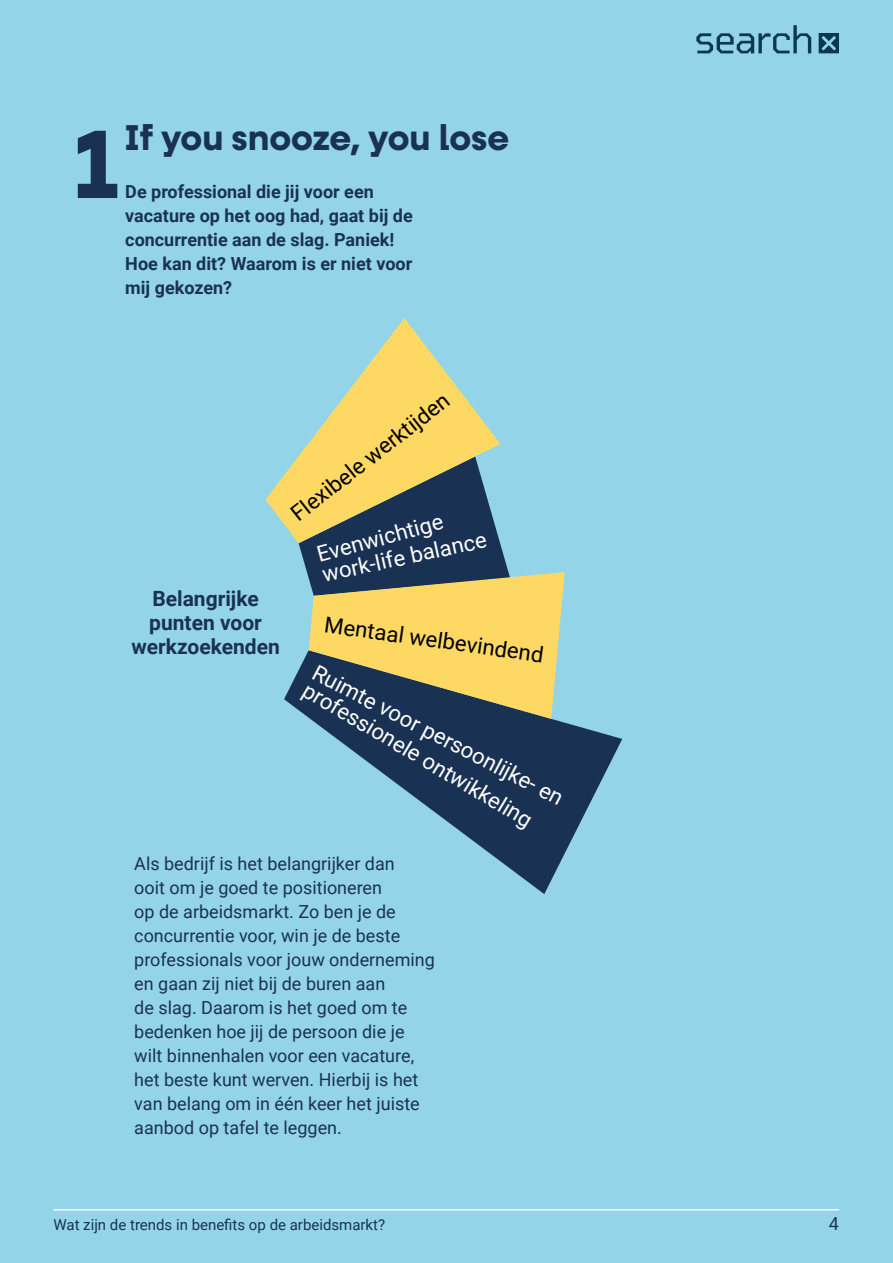
<style>
.page{position:relative;width:893px;height:1263px;background:#94d4e9}
.page>*{position:absolute;margin:0;border:0;box-sizing:border-box;transform-origin:0 0}
.t1{font:700 97.5px "Fractul";color:#193254}
.t2{font:700 36px "Fractul";color:#193254}
.t3{font:22.05px "Roboto";color:#fff}
.t4{font:22.05px "Roboto";color:#000}
.t5{font:21.9px "Roboto";color:#000}
.t6{font:700 21px/24px "Roboto";color:#193254;text-align:center}
.t7{font:18px/24px "Roboto";color:#193254}
.t8{font:700 18px/24px "Roboto";color:#193254}
.t9{font:15px "Roboto";color:#193254}
</style>
<div class="page">
<svg style="left:696px;top:25px;width:115px;height:28px"></svg>
<svg style="left:819px;top:33px;width:20px;height:20px"></svg>
<hr style="left:53px;top:1209px;width:786px;height:1px;background:#fff">
<svg style="left:266px;top:318px;width:234px;height:225px"></svg>
<svg style="left:284px;top:669px;width:338px;height:225px"></svg>
<svg style="left:299px;top:456px;width:266px;height:263px"></svg>
<h1 class="t1" style="left:74px;top:106px;width:46px">1</h1>
<h2 class="t2" style="left:125px;top:116px;width:385px">If you snooze, you lose</h2>
<p class="t8" style="left:125px;top:179px;width:289px">De professional die jij voor een vacature op het oog had, gaat bij de concurrentie aan de slag. Paniek!<br>Hoe kan dit? Waarom is er niet voor mij gekozen?</p>
<p class="t6" style="left:131px;top:586px;width:150px">Belangrijke punten voor werkzoekenden</p>
<p class="t4" style="left:284px;top:504px;width:195px;rotate:-38deg">Flexibele werktijden</p>
<p class="t3" style="left:319px;top:559px;width:169px;rotate:-12deg">work-life balance</p>
<p class="t3" style="left:313px;top:539px;width:131px;rotate:-15deg">Evenwichtige</p>
<p class="t5" style="left:327px;top:609px;width:222px;rotate:8deg">Mentaal welbevindend</p>
<p class="t3" style="left:321px;top:658px;width:280px;rotate:27deg">Ruimte voor persoonlijke- en</p>
<p class="t3" style="left:313px;top:674px;width:264px;rotate:31deg">professionele ontwikkeling</p>
<p class="t7" style="left:134px;top:851px;width:302px">Als bedrijf is het belangrijker dan<br>ooit om je goed te positioneren<br>op de arbeidsmarkt. Zo ben je de concurrentie voor, win je de beste professionals voor jouw onderneming en gaan zij niet bij de buren aan<br>de slag. Daarom is het goed om te bedenken hoe jij de persoon die je wilt binnenhalen voor een vacature, het beste kunt werven. Hierbij is het van belang om in één keer het juiste aanbod op tafel te leggen.</p>
<p class="t9" style="left:53px;top:1214px;width:333px">Wat zijn de trends in benefits op de arbeidsmarkt?</p>
<p class="t7" style="left:829px;top:1211px;width:12px">4</p>
</div>
